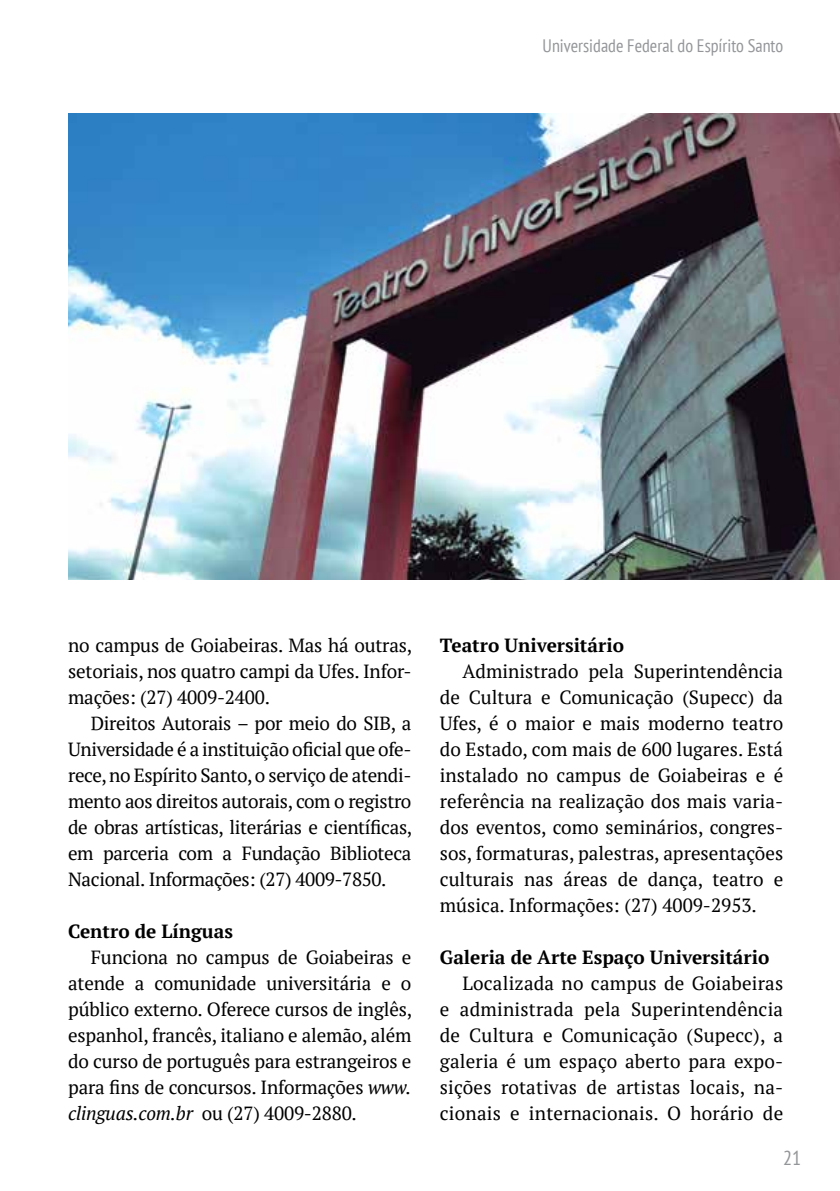
<style>
.page{position:relative;width:840px;height:1191px;background:#fff}
.page>*{position:absolute;margin:0;border:0;box-sizing:border-box;transform-origin:0 0}
.t1{font:condensed 20px "PT Sans";color:#939598}
.t2{font:19px/26px "PT Serif";letter-spacing:-.01em;color:#000;text-align:justify}
.t3{font:700 19px "PT Serif";color:#000}
.t4{font:condensed 18px "PT Sans";color:#939598}
.s1{font-style:italic}
</style>
<div class="page">
<img style="left:68px;top:113px;width:771px;height:466px">
<p class="t4" style="left:542px;top:34px;width:242px">Universidade Federal do Espírito Santo</p>
<p class="t2" style="left:68px;top:632px;width:345px">no campus de Goiabeiras. Mas há outras, setoriais, nos quatro campi da Ufes. Infor&shy;mações: (27) 4009-2400.</p>
<p class="t2" style="left:68px;top:710px;width:345px;text-indent:23px">Direitos Autorais – por meio do SIB, a Universidade é a instituição oficial que ofe&shy;rece, no Espírito Santo, o serviço de atendi&shy;mento aos direitos autorais, com o registro de obras artísticas, literárias e científicas, em parceria com a Fundação Biblioteca Nacional. Informações: (27) 4009-7850.</p>
<p class="t3" style="left:68px;top:918px;width:166px">Centro de Línguas</p>
<p class="t2" style="left:68px;top:944px;width:345px;text-indent:23px">Funciona no campus de Goiabeiras e atende a comunidade universitária e o público externo. Oferece cursos de inglês, espanhol, francês, italiano e alemão, além do curso de português para estrangeiros e para fins de concursos. Informações <span class="s1">www. clinguas.com.br</span> ou (27) 4009-2880.</p>
<p class="t3" style="left:439px;top:632px;width:185px">Teatro Universitário</p>
<p class="t2" style="left:439px;top:658px;width:345px;text-indent:23px">Administrado pela Superintendência de Cultura e Comunicação (Supecc) da Ufes, é o maior e mais moderno teatro do Estado, com mais de 600 lugares. Está instalado no campus de Goiabeiras e é referência na realização dos mais varia&shy;dos eventos, como seminários, congres&shy;sos, formaturas, palestras, apresentações culturais nas áreas de dança, teatro e música. Informações: (27) 4009-2953.</p>
<p class="t3" style="left:439px;top:944px;width:331px">Galeria de Arte Espaço Universitário</p>
<p class="t2" style="left:439px;top:970px;width:345px;text-indent:23px">Localizada no campus de Goiabeiras e administrada pela Superintendência de Cultura e Comunicação (Supecc), a galeria é um espaço aberto para expo&shy;sições rotativas de artistas locais, na&shy;cionais e internacionais. O horário de</p>
<p class="t1" style="left:782px;top:1145px;width:19px">21</p>
</div>
